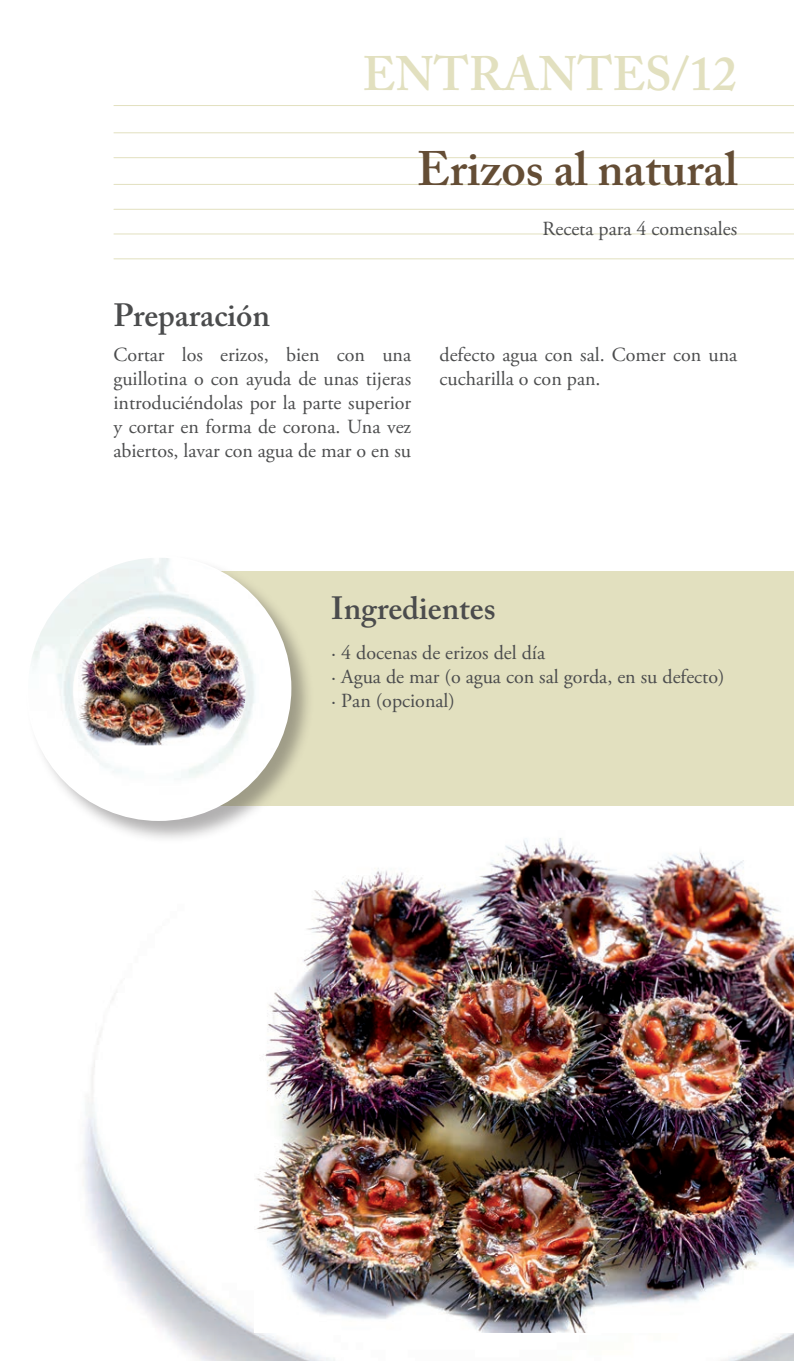
<style>
.page{position:relative;width:794px;height:1361px;background:#fff}
.page>*{position:absolute;margin:0;border:0;box-sizing:border-box;transform-origin:0 0}
.t1{font:600 48px "Adobe Caslon Pro";color:#644d35}
.t2{font:600 48px "Adobe Caslon Pro";color:#e2e0bf}
.t3{font:600 32px "Adobe Caslon Pro";color:#4b4c4d}
.t4{font:20px/24px "Adobe Garamond Pro";color:#4b4c4d}
</style>
<div class="page">
<img style="left:83px;top:998px;width:711px;height:363px">
<img style="left:255px;top:838px;width:539px;height:494px">
<div style="left:132px;top:571px;width:662px;height:235px;background:#e2e0bf"></div>
<div style="left:25px;top:555px;width:290px;height:289px;background:#231f20;opacity:.35"></div>
<img style="left:27px;top:557px;width:263px;height:263px;border-radius:132px">
<img style="left:73px;top:617px;width:173px;height:128px">
<hr style="left:114px;top:105px;width:680px;height:1px;background:#e2e0bf">
<hr style="left:114px;top:132px;width:680px;height:1px;background:#e2e0bf">
<hr style="left:114px;top:157px;width:680px;height:1px;background:#e2e0bf">
<hr style="left:114px;top:184px;width:680px;height:1px;background:#e2e0bf">
<hr style="left:114px;top:209px;width:680px;height:1px;background:#e2e0bf">
<hr style="left:114px;top:233px;width:680px;height:1px;background:#e2e0bf">
<hr style="left:114px;top:258px;width:680px;height:1px;background:#e2e0bf">
<h1 class="t2" style="left:362px;top:45px;width:376px">ENTRANTES/12</h1>
<h2 class="t3" style="left:113px;top:297px;width:158px">Preparación</h2>
<h1 class="t1" style="left:417px;top:141px;width:322px">Erizos al natural</h1>
<p class="t4" style="left:542px;top:217px;width:196px">Receta para 4 comensales</p>
<p class="t4" style="left:113px;top:343px;width:299px;text-align:justify">Cortar los erizos, bien con una guillotina o con ayuda de unas tijeras introduciéndolas por la parte superior y cortar en forma de corona. Una vez abiertos, lavar con agua de mar o en su</p>
<p class="t4" style="left:439px;top:343px;width:299px">defecto agua con sal. Comer con una cucharilla o con pan.</p>
<h2 class="t3" style="left:331px;top:589px;width:166px">Ingredientes</h2>
<p class="t4" style="left:331px;top:641px;width:395px">· 4 docenas de erizos del día<br>· Agua de mar (o agua con sal gorda, en su defecto) · Pan (opcional)</p>
</div>
